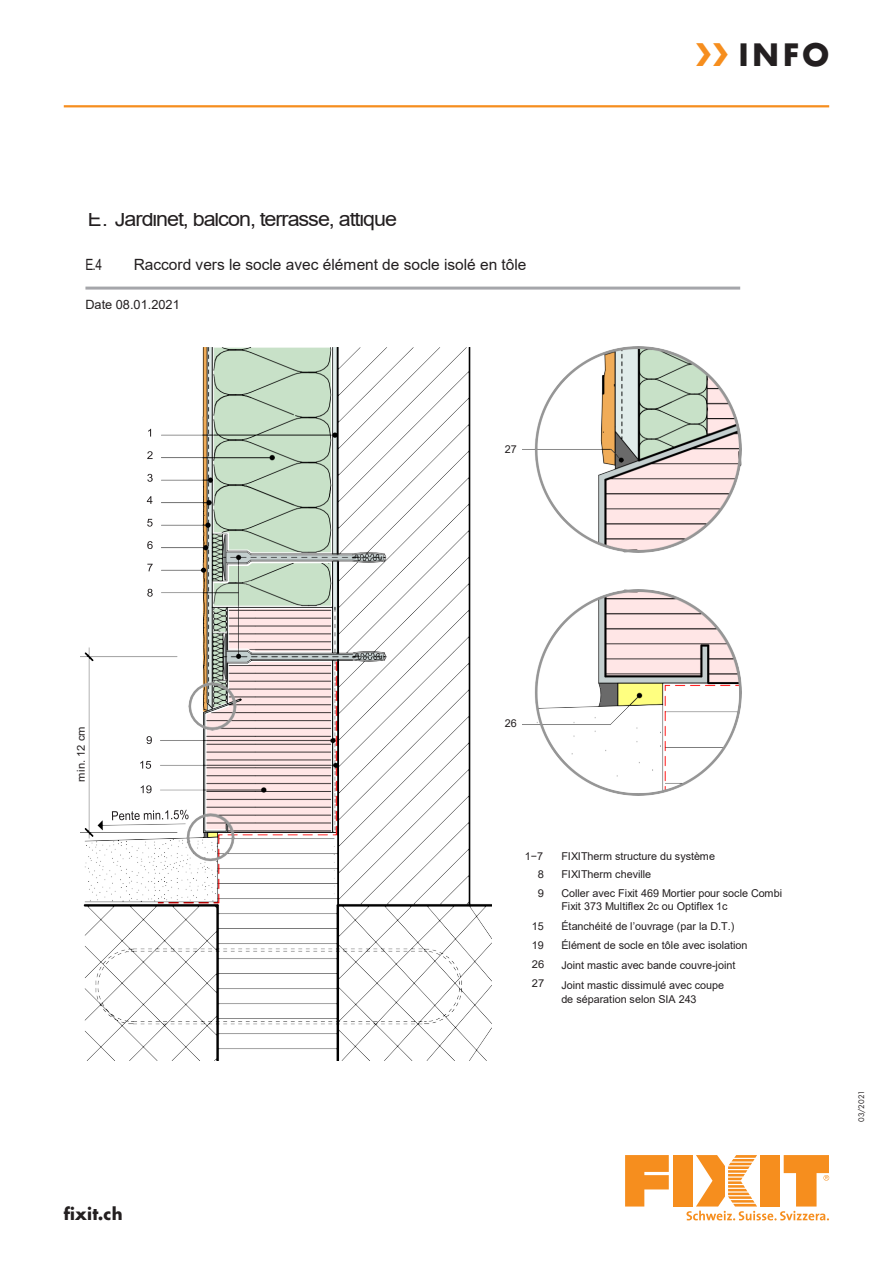
<style>
.page{position:relative;width:893px;height:1263px;background:#fff}
.page>*{position:absolute;margin:0;border:0;box-sizing:border-box;transform-origin:0 0}
.t1{font:700 30px "Futura Std";color:#231f20}
.t2{font:20.85px "Arial";letter-spacing:-.05em;color:#231f20}
.t3{font:700 16.5px "Futura Std";color:#231f20}
.t4{font:15.45px "Arial";letter-spacing:-.005em;color:#231f20}
.t5{font:15.45px "Arial";letter-spacing:-.005em;color:#231f20;scale:.77 1}
.t6{font:12.75px "Arial";color:#231f20}
.t7{font:10.8px/13.4px "Arial";letter-spacing:-.005em;color:#231f20}
.Inseratenummer{font:7.5px "Futura Std";letter-spacing:.01em;color:#231f20}
.s1{color:#f68e1e}
</style>
<div class="page">
<hr style="left:64px;top:105px;width:765px;height:2px;background:#f68e1e">
<svg style="left:625px;top:1155px;width:44px;height:51px"></svg>
<div style="left:673px;top:1155px;width:20px;height:51px;background:#f68e1e"></div>
<svg style="left:686px;top:1155px;width:143px;height:65px"></svg>
<hr style="left:85px;top:287px;width:655px;height:3px;background:#a5a6aa">
<img style="left:80px;top:348px;width:411px;height:712px">
<img style="left:147px;top:427px;width:8px;height:172px">
<svg style="left:148px;top:429px;width:3px;height:8px"></svg>
<svg style="left:147px;top:451px;width:6px;height:8px"></svg>
<svg style="left:147px;top:474px;width:6px;height:8px"></svg>
<svg style="left:147px;top:496px;width:5px;height:8px"></svg>
<svg style="left:147px;top:519px;width:6px;height:8px"></svg>
<svg style="left:147px;top:541px;width:6px;height:8px"></svg>
<svg style="left:147px;top:564px;width:6px;height:7px"></svg>
<svg style="left:147px;top:589px;width:6px;height:8px"></svg>
<img style="left:138px;top:734px;width:15px;height:62px">
<svg style="left:147px;top:736px;width:5px;height:8px"></svg>
<svg style="left:140px;top:761px;width:11px;height:8px"></svg>
<svg style="left:141px;top:785px;width:11px;height:8px"></svg>
<img style="left:522px;top:347px;width:219px;height:206px">
<img style="left:522px;top:589px;width:219px;height:206px">
<img style="left:102px;top:809px;width:96px;height:12px">
<svg style="left:112px;top:810px;width:77px;height:10px"></svg>
<p class="t2" style="left:88px;top:205px;width:311px">E. Jardinet, balcon, terrasse, attique</p>
<p class="t5" style="left:85px;top:254px;width:23px">E.4</p>
<p class="t4" style="left:134px;top:254px;width:394px">Raccord vers le socle avec élément de socle isolé en tôle</p>
<p class="t6" style="left:85px;top:296px;width:96px">Date 08.01.2021</p>
<p class="t7" style="left:505px;top:443px;width:13px">27</p>
<h1 class="t1" style="left:695px;top:34px;width:135px"><span class="s1">❯❯</span> INFO</h1>
<p class="t7" style="left:74px;top:781px;width:57px;rotate:-90deg">min. 12 cm</p>
<h3 class="t3" style="left:64px;top:1203px;width:60px">fixit.ch</h3>
<p class="t7" style="left:505px;top:717px;width:13px">26</p>
<p class="t7" style="left:525px;top:849px;width:20px">1−7</p>
<p class="t7" style="left:561px;top:849px;width:155px">FIXITherm structure du système</p>
<p class="t7" style="left:538px;top:868px;width:8px">8</p>
<p class="t7" style="left:561px;top:868px;width:91px">FIXITherm cheville</p>
<p class="t7" style="left:538px;top:886px;width:8px">9</p>
<p class="t7" style="left:561px;top:886px;width:222px">Coller avec Fixit 469 Mortier pour socle Combi<br>Fixit 373 Multiflex 2c ou Optiflex 1c</p>
<p class="t7" style="left:532px;top:920px;width:13px">15</p>
<p class="t7" style="left:561px;top:920px;width:175px">Étanchéité de l’ouvrage (par la D.T.)</p>
<p class="t7" style="left:532px;top:938px;width:13px">19</p>
<p class="t7" style="left:561px;top:938px;width:188px">Élément de socle en tôle avec isolation</p>
<p class="t7" style="left:532px;top:957px;width:14px">26</p>
<p class="t7" style="left:561px;top:958px;width:176px">Joint mastic avec bande couvre-joint</p>
<p class="t7" style="left:532px;top:977px;width:14px">27</p>
<p class="t7" style="left:561px;top:977px;width:164px;line-height:14.7px">Joint mastic dissimulé avec coupe de séparation selon SIA 243</p>
<p class="Inseratenummer" style="left:857px;top:1122px;width:33px;rotate:-90deg">03/2021</p>
</div>
